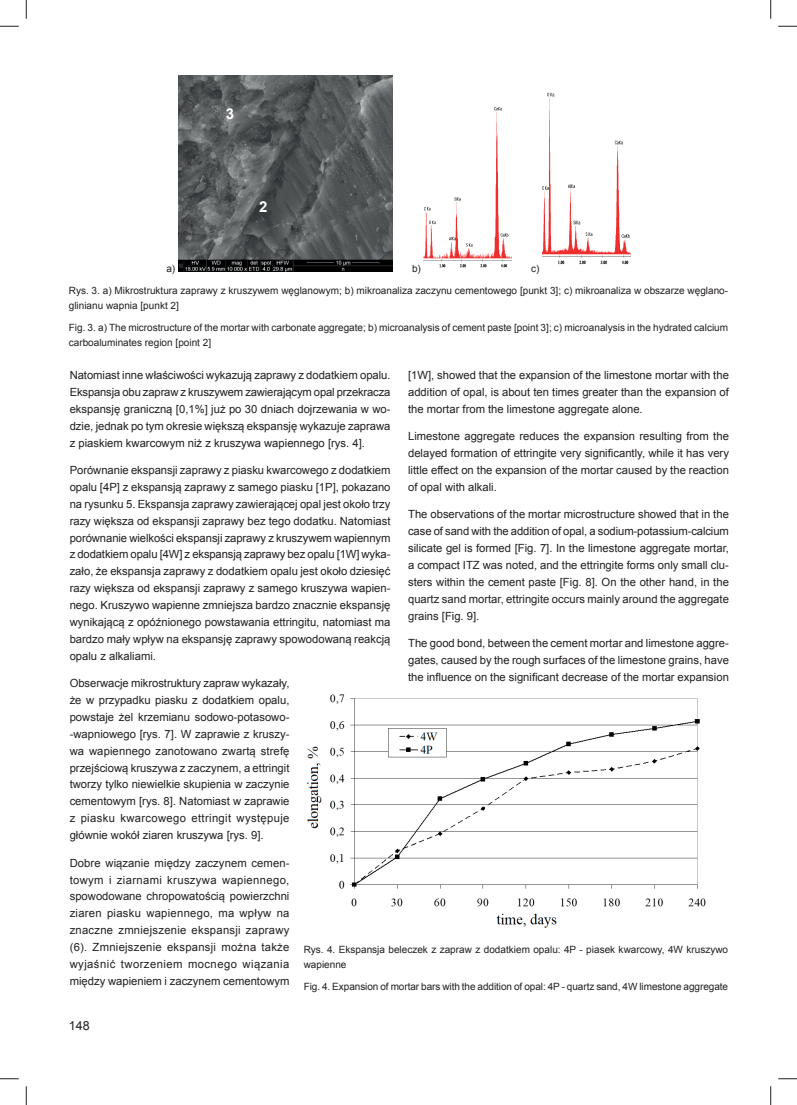
<style>
.page{position:relative;width:797px;height:1105px;background:#fff}
.page>*{position:absolute;margin:0;border:0;box-sizing:border-box;transform-origin:0 0}
.t1{font:700 15px "Arial";color:#fff}
.t2{font:12.5px "Arial";color:#231f20}
.t3{font:11.25px/16.9px "Arial";color:#231f20;text-align:justify}
.t4{font:10px/15px "Arial";color:#231f20}
</style>
<div class="page">
<img style="left:178px;top:76px;width:214px;height:196px">
<img style="left:424px;top:107px;width:87px;height:161px">
<img style="left:542px;top:92px;width:88px;height:173px">
<img style="left:307px;top:694px;width:399px;height:234px">
<svg style="left:0;top:25px;width:19px;height:2px"></svg>
<svg style="left:778px;top:25px;width:19px;height:2px"></svg>
<svg style="left:0;top:1078px;width:19px;height:1px"></svg>
<svg style="left:778px;top:1078px;width:19px;height:1px"></svg>
<svg style="left:25px;top:0;width:2px;height:19px"></svg>
<svg style="left:25px;top:1086px;width:2px;height:19px"></svg>
<svg style="left:770px;top:0;width:1px;height:19px"></svg>
<svg style="left:770px;top:1086px;width:1px;height:19px"></svg>
<h1 class="t1" style="left:226px;top:105px;width:10px">3</h1>
<h1 class="t1" style="left:259px;top:199px;width:10px">2</h1>
<p class="t4" style="left:166px;top:261px;width:10px">a)</p>
<p class="t4" style="left:412px;top:261px;width:10px">b)</p>
<p class="t4" style="left:531px;top:261px;width:10px">c)</p>
<p class="t4" style="left:69px;top:283px;width:661px">Rys. 3. a) Mikrostruktura zaprawy z kruszywem węglanowym; b) mikroanaliza zaczynu cementowego [punkt 3]; c) mikroanaliza w obszarze węglano&shy;glinianu wapnia [punkt 2]</p>
<p class="t4" style="left:69px;top:320px;width:661px">Fig. 3. a) The microstructure of the mortar with carbonate aggregate; b) microanalysis of cement paste [point 3]; c) microanalysis in the hydrated calcium carboaluminates region [point 2]</p>
<p class="t3" style="left:70px;top:367px;width:322px">Natomiast inne właściwości wykazują zaprawy z dodatkiem opalu.<br>Ekspansja obu zapraw z kruszywem zawierającym opal przekracza ekspansję graniczną [0,1%] już po 30 dniach dojrzewania w wo&shy;dzie, jednak po tym okresie większą ekspansję wykazuje zaprawa z piaskiem kwarcowym niż z kruszywa wapiennego [rys. 4].</p>
<p class="t3" style="left:70px;top:462px;width:322px">Porównanie ekspansji zaprawy z piasku kwarcowego z dodatkiem opalu [4P] z ekspansją zaprawy z samego piasku [1P], pokazano na rysunku 5. Ekspansja zaprawy zawierającej opal jest około trzy razy większa od ekspansji zaprawy bez tego dodatku. Natomiast porównanie wielkości ekspansji zaprawy z kruszywem wapiennym z dodatkiem opalu [4W] z ekspansją zaprawy bez opalu [1W] wyka&shy;zało, że ekspansja zaprawy z dodatkiem opalu jest około dziesięć razy większa od ekspansji zaprawy z samego kruszywa wapien&shy;nego. Kruszywo wapienne zmniejsza bardzo znacznie ekspansję wynikającą z opóźnionego powstawania ettringitu, natomiast ma bardzo mały wpływ na ekspansję zaprawy spowodowaną reakcją opalu z alkaliami.</p>
<p class="t3" style="left:70px;top:675px;width:221px">Obserwacje mikrostruktury zapraw wykazały, że w przypadku piasku z dodatkiem opalu, powstaje żel krzemianu sodowo-potasowo--wapniowego [rys. 7]. W zaprawie z kruszy&shy;wa wapiennego zanotowano zwartą strefę przejściową kruszywa z zaczynem, a ettringit tworzy tylko niewielkie skupienia w zaczynie cementowym [rys. 8]. Natomiast w zaprawie z piasku kwarcowego ettringit występuje głównie wokół ziaren kruszywa [rys. 9].</p>
<p class="t3" style="left:70px;top:854px;width:221px">Dobre wiązanie między zaczynem cemen&shy;towym i ziarnami kruszywa wapiennego, spowodowane chropowatością powierzchni ziaren piasku wapiennego, ma wpływ na znaczne zmniejszenie ekspansji zaprawy (6). Zmniejszenie ekspansji można także wyjaśnić tworzeniem mocnego wiązania między wapieniem i zaczynem cementowym</p>
<p class="t3" style="left:408px;top:367px;width:322px">[1W], showed that the expansion of the limestone mortar with the addition of opal, is about ten times greater than the expansion of the mortar from the limestone aggregate alone.</p>
<p class="t3" style="left:408px;top:428px;width:322px">Limestone aggregate reduces the expansion resulting from the delayed formation of ettringite very significantly, while it has very little effect on the expansion of the mortar caused by the reaction of opal with alkali.</p>
<p class="t3" style="left:408px;top:506px;width:322px">The observations of the mortar microstructure showed that in the case of sand with the addition of opal, a sodium-potassium-calcium silicate gel is formed [Fig. 7]. In the limestone aggregate mortar, a compact ITZ was noted, and the ettringite forms only small clu&shy;sters within the cement paste [Fig. 8]. On the other hand, in the quartz sand mortar, ettringite occurs mainly around the aggregate grains [Fig. 9].</p>
<p class="t3" style="left:408px;top:635px;width:322px">The good bond, between the cement mortar and limestone aggre&shy;gates, caused by the rough surfaces of the limestone grains, have the influence on the significant decrease of the mortar expansion</p>
<p class="t4" style="left:304px;top:942px;width:426px">Rys. 4. Ekspansja beleczek z zapraw z dodatkiem opalu: 4P - piasek kwarcowy, 4W kruszywo wapienne</p>
<p class="t4" style="left:304px;top:979px;width:426px">Fig. 4. Expansion of mortar bars with the addition of opal: 4P - quartz sand, 4W limestone aggregate</p>
<p class="t2" style="left:69px;top:1019px;width:22px">148</p>
</div>
